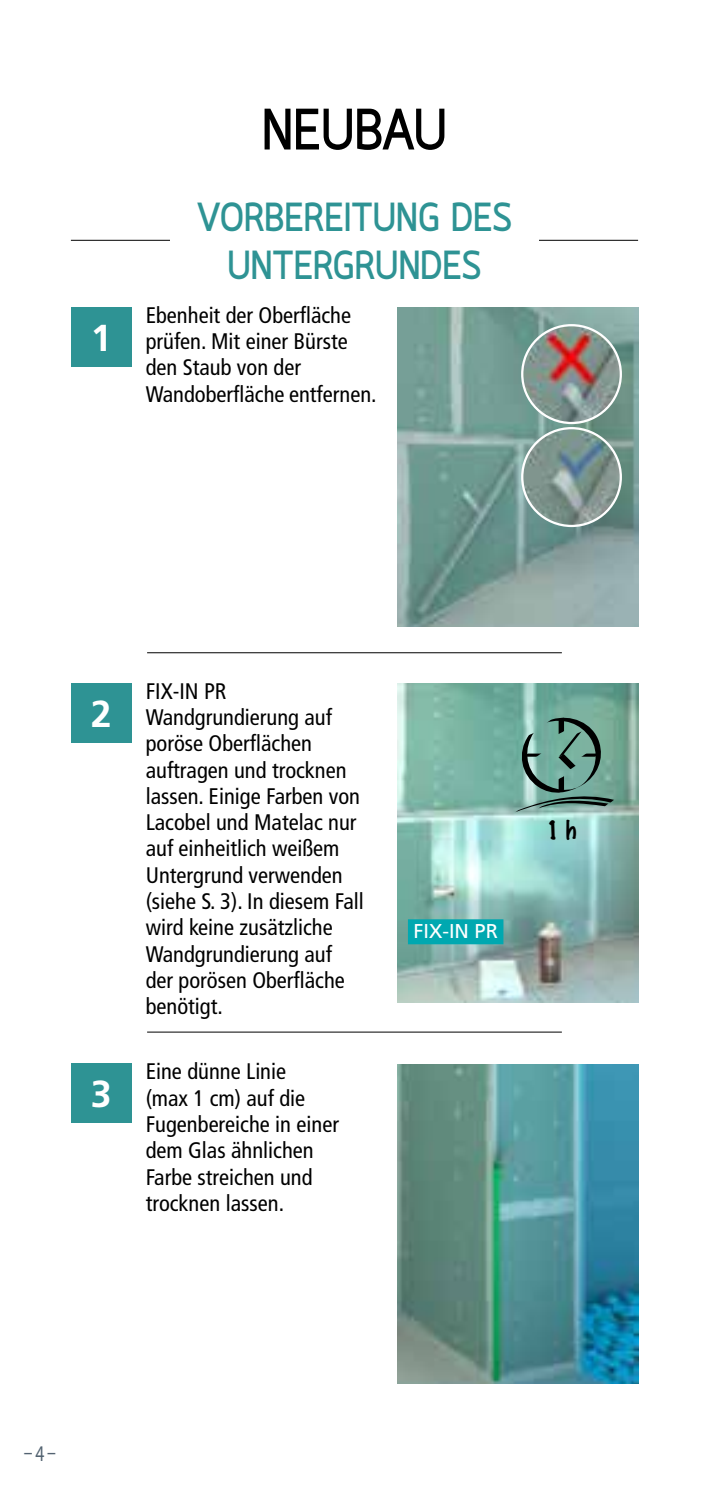
<style>
.page{position:relative;width:709px;height:1489px;background:#fff}
.page>*{position:absolute;margin:0;border:0;box-sizing:border-box;transform-origin:0 0}
.t1{font:700 57.5px "Quark";color:#000;scale:.9 1}
.t2{font:700 40px/48px "Quark";color:#2e9394;text-align:center;scale:.9 1}
.t3{font:700 37.5px "Frutiger LT Std";color:#fff}
.t4{font:100 23.25px "Marker Felt";color:#000}
.t5{font:condensed 22.5px/26.2px "Frutiger LT Std";color:#000}
.t6{font:22.5px "Myriad Pro";color:#536371;scale:.78 1}
.t7{font:20px "Frutiger LT Std";color:#fff}
</style>
<div class="page">
<div style="left:71px;top:307px;width:60px;height:59px;background:#2e9394"></div>
<div style="left:71px;top:683px;width:60px;height:59px;background:#2e9394"></div>
<div style="left:71px;top:1063px;width:60px;height:59px;background:#2e9394"></div>
<img style="left:397px;top:1064px;width:241px;height:319px">
<img style="left:397px;top:307px;width:241px;height:319px">
<img style="left:522px;top:325px;width:99px;height:97px">
<div style="left:521px;top:324px;width:101px;height:100px;border:2px solid #fff;border-radius:50%"></div>
<img style="left:522px;top:428px;width:99px;height:97px">
<div style="left:521px;top:427px;width:101px;height:100px;border:2px solid #fff;border-radius:50%"></div>
<img style="left:397px;top:683px;width:241px;height:319px">
<svg style="left:514px;top:713px;width:100px;height:99px;background:#69968a"></svg>
<div style="left:408px;top:919px;width:95px;height:25px;background:#00a8b0"></div>
<hr style="left:147px;top:652px;width:415px;height:1px;background:#000">
<hr style="left:147px;top:1031px;width:415px;height:1px;background:#000">
<hr style="left:71px;top:240px;width:567px;height:1px;background:#000">
<div style="left:170px;top:201px;width:369px;height:86px;background:#fff"></div>
<h3 class="t3" style="left:91px;top:315px;width:22px">1</h3>
<h1 class="t1" style="left:262px;top:96px;width:207px">NEUBAU</h1>
<h2 class="t2" style="left:197px;top:196px;width:352px">VORBEREITUNG DES<br>UNTERGRUNDES</h2>
<p class="t5" style="left:146px;top:302px;width:232px">Ebenheit der Oberfläche prüfen. Mit einer Bürste den Staub von der<br>Wandoberfläche entfernen.</p>
<h3 class="t3" style="left:91px;top:691px;width:22px">2</h3>
<h3 class="t3" style="left:91px;top:1072px;width:22px">3</h3>
<p class="t5" style="left:146px;top:678px;width:219px">FIX-IN PR<br>Wandgrundierung auf poröse Oberflächen auftragen und trocknen lassen. Einige Farben von<br>Lacobel und Matelac nur auf einheitlich weißem<br>Untergrund verwenden (siehe S. 3). In diesem Fall wird keine zusätzliche<br>Wandgrundierung auf der porösen Oberfläche benötigt.</p>
<p class="t5" style="left:146px;top:1058px;width:195px">Eine dünne Linie<br>(max 1 cm) auf die<br>Fugenbereiche in einer dem Glas ähnlichen<br>Farbe streichen und trocknen lassen.</p>
<p class="t7" style="left:413px;top:919px;width:86px">FIX-IN PR</p>
<p class="t4" style="left:546px;top:812px;width:32px">1 h</p>
<p class="t6" style="left:24px;top:1439px;width:42px">–4–</p>
</div>
